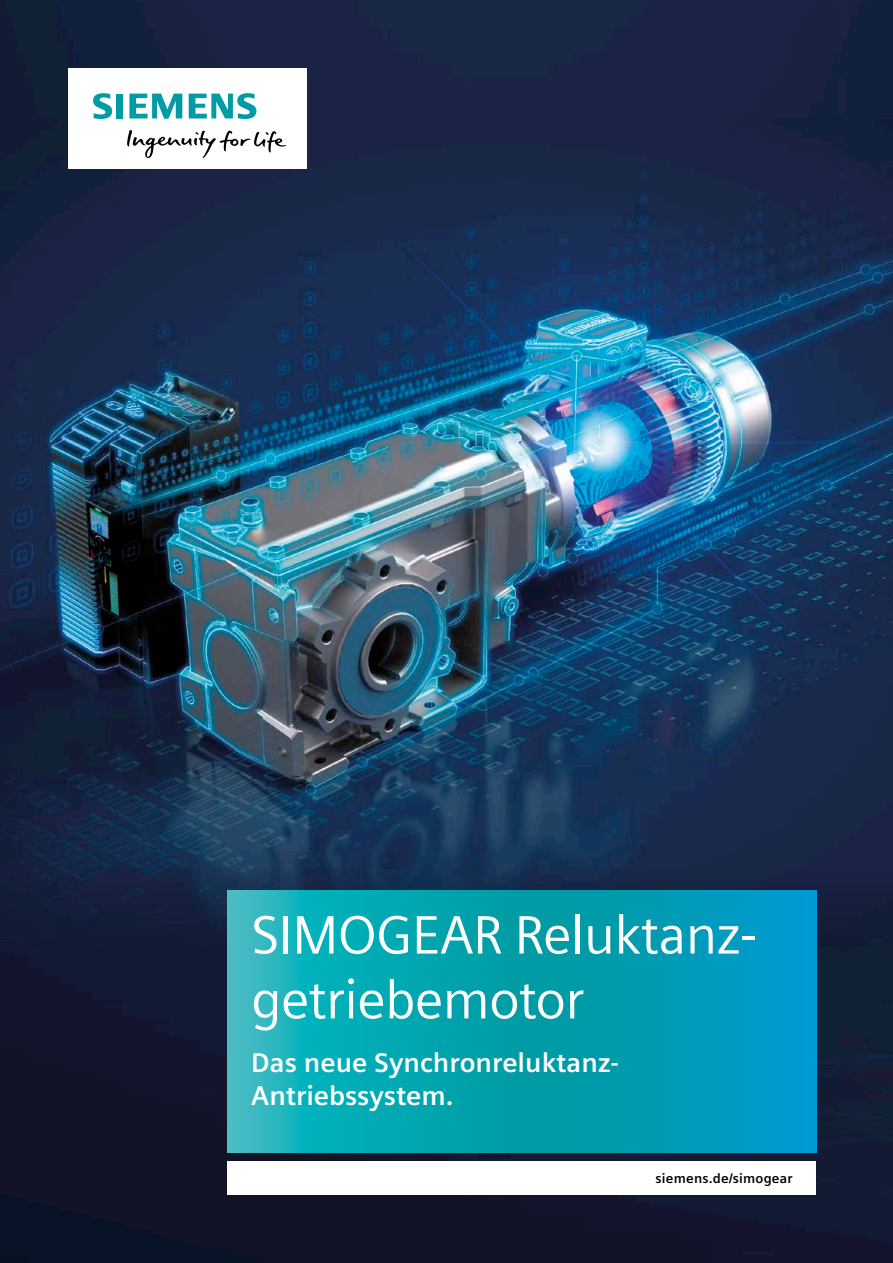
<style>
.page{position:relative;width:893px;height:1263px;background:#fff}
.page>*{position:absolute;margin:0;border:0;box-sizing:border-box;transform-origin:0 0}
.t1{font:54px/64.8px "Siemens Sans Global";letter-spacing:-.01em;color:#fff}
.t2{font:700 27px/32.4px "Siemens Sans Global";color:#fff}
.t3{font:700 13.5px "Siemens Sans Global";letter-spacing:.015em;color:#000}
</style>
<div class="page">
<img style="left:0;top:977px;width:893px;height:286px">
<img style="left:0;top:0;width:893px;height:119px">
<img style="left:0;top:119px;width:893px;height:858px">
<div style="left:68px;top:68px;width:238px;height:101px;background:#fff"></div>
<svg style="left:127px;top:130px;width:159px;height:28px"></svg>
<svg style="left:93px;top:93px;width:30px;height:26px"></svg>
<svg style="left:129px;top:94px;width:53px;height:25px"></svg>
<svg style="left:189px;top:93px;width:67px;height:26px"></svg>
<div style="left:227px;top:1162px;width:589px;height:33px;background:#fff"></div>
<svg style="left:227px;top:890px;width:589px;height:262px;background:#07a3b5"></svg>
<h1 class="t1" style="left:251px;top:905px;width:507px">SIMOGEAR Reluktanz&shy;getriebemotor</h1>
<p class="t2" style="left:251px;top:1047px;width:369px">Das neue Synchronreluktanz-<br>Antriebssystem.</p>
<p class="t3" style="left:656px;top:1170px;width:139px">siemens.de/simogear</p>
</div>
